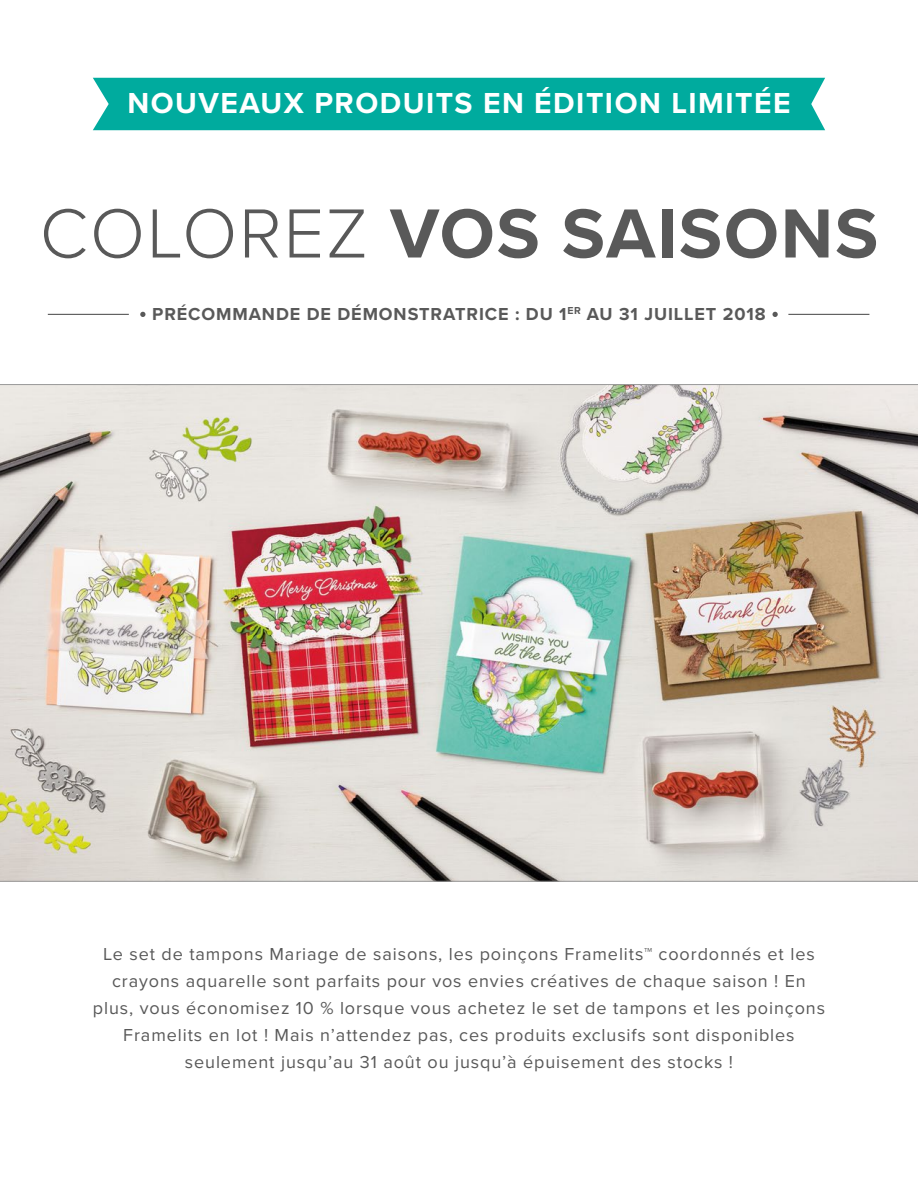
<style>
.page{position:relative;width:918px;height:1188px;background:#fff}
.page>*{position:absolute;margin:0;border:0;box-sizing:border-box;transform-origin:0 0}
.t1{font:700 72px "Proxima Nova";letter-spacing:.025em;color:#595959}
.t2{font:700 30px "Proxima Nova A";letter-spacing:.05em;color:#fff}
.t3{font:18px/27px "Proxima Nova";letter-spacing:.05em;color:#595959;text-align:center}
.t4{font:700 18px "Proxima Nova A";letter-spacing:.05em;color:#595959}
.s1{font-weight:300}
</style>
<div class="page">
<img style="left:0;top:384px;width:918px;height:497px">
<div style="left:93px;top:78px;width:732px;height:52px;background:#00ab9e"></div>
<hr style="left:48px;top:314px;width:81px;height:1px;background:#595959">
<hr style="left:788px;top:314px;width:81px;height:1px;background:#595959">
<svg style="left:772px;top:312px;width:6px;height:5px"></svg>
<svg style="left:140px;top:312px;width:6px;height:5px"></svg>
<p class="t2" style="left:127px;top:81px;width:665px">NOUVEAUX PRODUITS EN ÉDITION LIMITÉE</p>
<p class="t1" style="left:40px;top:180px;width:840px"><span class="s1">COLOREZ</span> VOS SAISONS</p>
<p class="t4" style="left:152px;top:300px;width:615px">PRÉCOMMANDE DE DÉMONSTRATRICE : DU 1<sup>ER</sup> AU 31 JUILLET 2018</p>
<p class="t3" style="left:93px;top:940px;width:734px">Le set de tampons Mariage de saisons, les poinçons Framelits™ coordonnés et les crayons aquarelle sont parfaits pour vos envies créatives de chaque saison ! En plus, vous économisez 10 % lorsque vous achetez le set de tampons et les poinçons Framelits en lot ! Mais n’attendez pas, ces produits exclusifs sont disponibles seulement jusqu’au 31 août ou jusqu’à épuisement des stocks !</p>
</div>
